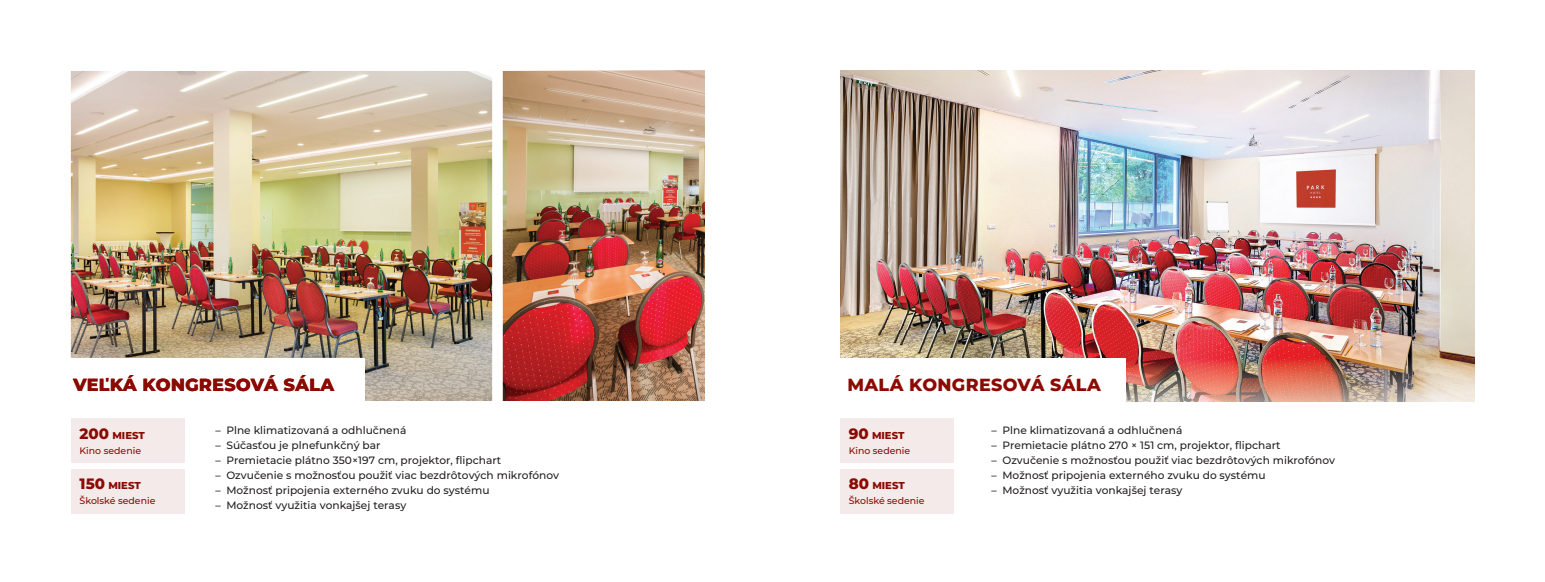
<style>
.page{position:relative;width:1545px;height:582px;background:#fff}
.page>*{position:absolute;margin:0;border:0;box-sizing:border-box;transform-origin:0 0}
.t1{font:800 17.5px "Montserrat";letter-spacing:.015em;color:#8b0a02}
.t2{font:500 10.62px "Montserrat";color:#231f20}
.t3{font:800 10px "Montserrat";color:#8b0a02}
.t4{font:500 9.38px "Montserrat";color:#8b0a02}
.s1{font-size:15px}
</style>
<div class="page">
<div style="left:71px;top:418px;width:114px;height:44px;background:#f4eaea"></div>
<div style="left:71px;top:468px;width:114px;height:45px;background:#f4eaea"></div>
<img style="left:840px;top:71px;width:634px;height:259px">
<img style="left:840px;top:330px;width:635px;height:72px">
<div style="left:839px;top:357px;width:287px;height:52px;background:#fff"></div>
<div style="left:840px;top:418px;width:114px;height:44px;background:#f4eaea"></div>
<div style="left:840px;top:468px;width:114px;height:45px;background:#f4eaea"></div>
<img style="left:71px;top:71px;width:421px;height:329px">
<img style="left:503px;top:70px;width:202px;height:330px">
<h1 class="t1" style="left:73px;top:371px;width:262px">VEĽKÁ KONGRESOVÁ SÁLA</h1>
<p class="t2" style="left:215px;top:422px;width:192px">– Plne klimatizovaná a odhlučnená</p>
<p class="t2" style="left:215px;top:437px;width:167px">– Súčasťou je plnefunkčný bar</p>
<p class="t2" style="left:215px;top:452px;width:287px">– Premietacie plátno 350×197 cm, projektor, flipchart</p>
<p class="t2" style="left:215px;top:467px;width:345px">– Ozvučenie s možnosťou použiť viac bezdrôtových mikrofónov</p>
<p class="t2" style="left:215px;top:482px;width:276px">– Možnosť pripojenia externého zvuku do systému</p>
<p class="t2" style="left:215px;top:497px;width:192px">– Možnosť využitia vonkajšej terasy</p>
<p class="t3" style="left:80px;top:428px;width:67px"><span class="s1">200</span> MIEST</p>
<p class="t3" style="left:80px;top:477px;width:63px"><span class="s1">150</span> MIEST</p>
<p class="t4" style="left:80px;top:493px;width:77px">Školské sedenie</p>
<p class="t4" style="left:80px;top:443px;width:63px">Kino sedenie</p>
<h1 class="t1" style="left:847px;top:371px;width:255px">MALÁ KONGRESOVÁ SÁLA</h1>
<p class="t3" style="left:849px;top:428px;width:57px"><span class="s1">90</span> MIEST</p>
<p class="t3" style="left:849px;top:477px;width:57px"><span class="s1">80</span> MIEST</p>
<p class="t4" style="left:849px;top:493px;width:77px">Školské sedenie</p>
<p class="t4" style="left:849px;top:443px;width:63px">Kino sedenie</p>
<p class="t2" style="left:991px;top:422px;width:192px">– Plne klimatizovaná a odhlučnená</p>
<p class="t2" style="left:991px;top:437px;width:291px">– Premietacie plátno 270 × 151 cm, projektor, flipchart</p>
<p class="t2" style="left:991px;top:452px;width:345px">– Ozvučenie s možnosťou použiť viac bezdrôtových mikrofónov</p>
<p class="t2" style="left:991px;top:467px;width:276px">– Možnosť pripojenia externého zvuku do systému</p>
<p class="t2" style="left:991px;top:482px;width:192px">– Možnosť využitia vonkajšej terasy</p>
</div>
